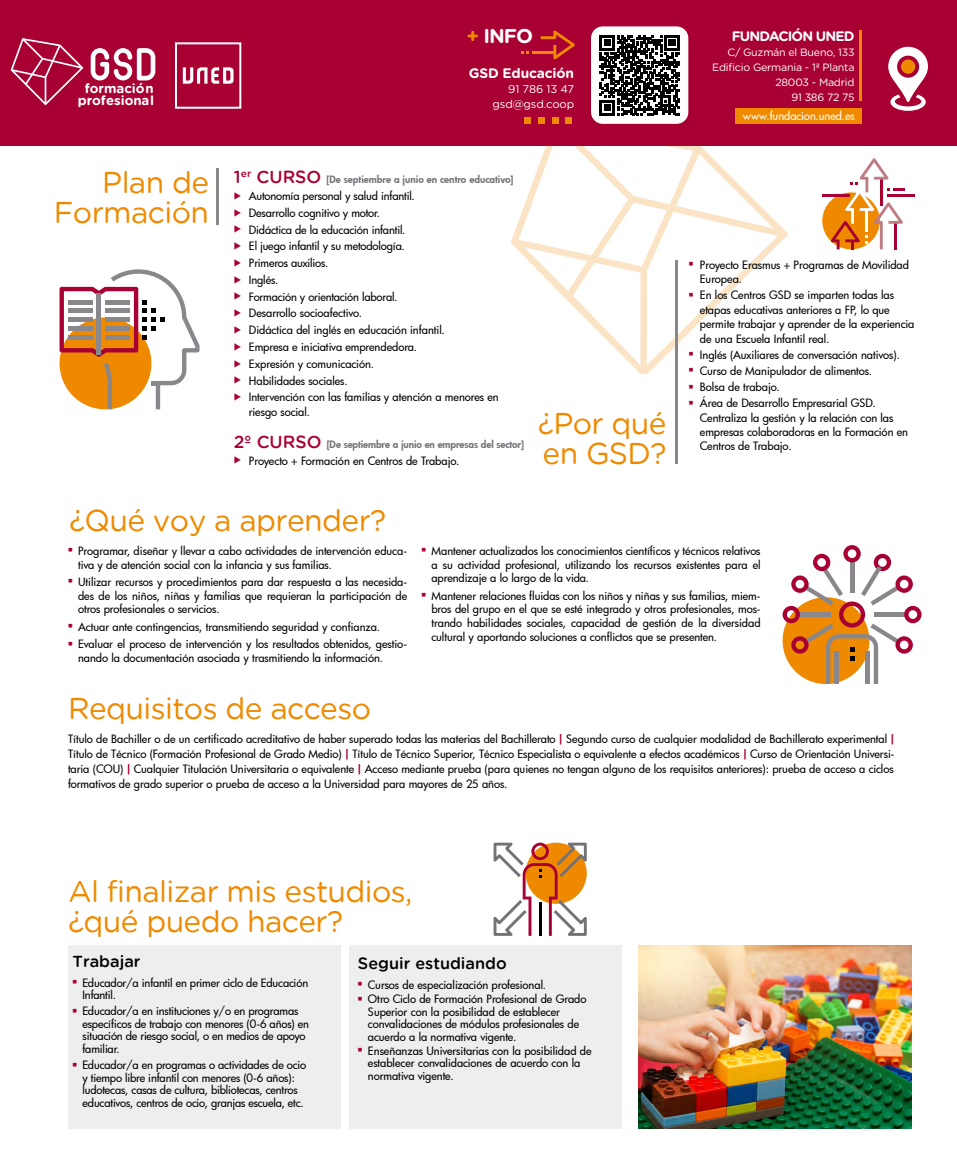
<style>
.page{position:relative;width:957px;height:1159px;background:#fff}
.page>*{position:absolute;margin:0;border:0;box-sizing:border-box;transform-origin:0 0}
.t1{font:30px/30px "Gotham Rounded";letter-spacing:-.02em;color:#ef8a00}
.t2{font:700 20px "Gotham Rounded";color:#fff}
.t3{font:500 16.25px "Gotham Rounded";color:#000}
.t4{font:700 13.75px "Gotham Rounded";letter-spacing:-.06em;color:#fff}
.t5{font:700 13.75px "Gotham Rounded";letter-spacing:-.01em;color:#fff}
.t6{font:700 13.12px/12.4px "Gotham Rounded";color:#fff;text-align:center}
.t7{font:500 11.25px/12.5px "Futura";letter-spacing:-.01em;color:#000}
.t8{font:500 11.25px "Futura";letter-spacing:-.005em;color:#fff}
.t9{font:11.25px/15px "Gotham Rounded";letter-spacing:-.01em;color:#fff;text-align:right}
.t10{font:10.62px/15px "Gotham Rounded";letter-spacing:-.02em;color:#fff;text-align:right}
.t11{font:800 10px "Futura";letter-spacing:-.01em;color:#737277}
.s1{color:#ef8a00}
.s2{font-family:"Gotham Rounded";font-weight:500;font-size:17.5px;color:#a90034}
.s3{color:#a90034}
.s4{font-family:"Gotham Rounded";font-weight:700;color:#a90034}
</style>
<div class="page">
<svg style="left:510px;top:145px;width:278px;height:229px"></svg>
<div style="left:0;top:0;width:957px;height:145px;background:#a90034"></div>
<svg style="left:91px;top:48px;width:64px;height:32px"></svg>
<svg style="left:11px;top:38px;width:72px;height:67px"></svg>
<div style="left:349px;top:945px;width:273px;height:183px;background:#edeef0"></div>
<div style="left:68px;top:945px;width:273px;height:183px;background:#edeef0"></div>
<img style="left:638px;top:945px;width:274px;height:183px">
<svg style="left:60px;top:269px;width:139px;height:140px"></svg>
<hr style="left:216px;top:168px;width:3px;height:56px;background:#89878c">
<hr style="left:675px;top:260px;width:3px;height:204px;background:#89878c">
<svg style="left:493px;top:842px;width:94px;height:94px"></svg>
<svg style="left:782px;top:545px;width:139px;height:139px"></svg>
<svg style="left:888px;top:47px;width:40px;height:64px"></svg>
<div style="left:901px;top:60px;width:14px;height:14px;background:#ef8a00;border-radius:50%"></div>
<hr style="left:859px;top:30px;width:2px;height:70px;background:#ef8a00">
<div style="left:735px;top:109px;width:127px;height:15px;background:#ef8a00"></div>
<div style="left:822px;top:192px;width:58px;height:57px;background:#ef8a00;border-radius:50%"></div>
<hr style="left:887px;top:194px;width:27px;height:3px;background:#a90034">
<hr style="left:822px;top:194px;width:27px;height:3px;background:#a90034">
<svg style="left:831px;top:158px;width:73px;height:91px"></svg>
<div style="left:175px;top:42px;width:66px;height:67px;border:2px solid #fff"></div>
<svg style="left:183px;top:67px;width:50px;height:17px"></svg>
<div style="left:591px;top:26px;width:97px;height:98px;background:#fff;border-radius:12px"></div>
<svg style="left:599px;top:35px;width:80px;height:80px"></svg>
<div style="left:538px;top:117px;width:7px;height:7px;background:#ef8a00"></div>
<div style="left:524px;top:117px;width:7px;height:7px;background:#ef8a00"></div>
<div style="left:565px;top:117px;width:7px;height:7px;background:#ef8a00"></div>
<div style="left:552px;top:117px;width:7px;height:7px;background:#ef8a00"></div>
<hr style="left:532px;top:51px;width:23px;height:3px;background:#ef8a00">
<svg style="left:540px;top:30px;width:35px;height:29px"></svg>
<svg style="left:521px;top:51px;width:8px;height:3px"></svg>
<p class="t6" style="left:78px;top:82px;width:78px">formación profesional</p>
<h1 class="t1" style="left:54px;top:167px;width:157px;text-align:right">Plan de<br>Formación</h1>
<h2 class="t2" style="left:466px;top:22px;width:68px"><span class="s1">+</span> INFO</h2>
<p class="t5" style="left:469px;top:63px;width:107px">GSD Educación</p>
<p class="t9" style="left:492px;top:81px;width:83px">91 786 13 47 gsd@gsd.coop</p>
<p class="t11" style="left:234px;top:173px;width:281px"><span class="s2">1</span><sup>er</sup> <span class="s2">CURSO</span> [De septiembre a junio en centro educativo]</p>
<p class="t7" style="left:234px;top:189px;width:182px"><span class="s3">◆</span> Autonomía personal y salud infantil.</p>
<p class="t7" style="left:234px;top:206px;width:148px"><span class="s3">◆</span> Desarrollo cognitivo y motor.</p>
<p class="t7" style="left:234px;top:223px;width:173px"><span class="s3">◆</span> Didáctica de la educación infantil.</p>
<p class="t7" style="left:234px;top:240px;width:172px"><span class="s3">◆</span> El juego infantil y su metodología.</p>
<p class="t7" style="left:234px;top:256px;width:96px"><span class="s3">◆</span> Primeros auxilios.</p>
<p class="t7" style="left:234px;top:273px;width:46px"><span class="s3">◆</span> Inglés.</p>
<p class="t7" style="left:234px;top:290px;width:165px"><span class="s3">◆</span> Formación y orientación laboral.</p>
<p class="t7" style="left:234px;top:307px;width:130px"><span class="s3">◆</span> Desarrollo socioafectivo.</p>
<p class="t7" style="left:234px;top:324px;width:212px"><span class="s3">◆</span> Didáctica del inglés en educación infantil.</p>
<p class="t7" style="left:234px;top:340px;width:185px"><span class="s3">◆</span> Empresa e iniciativa emprendedora.</p>
<p class="t7" style="left:234px;top:357px;width:142px"><span class="s3">◆</span> Expresión y comunicación.</p>
<p class="t7" style="left:234px;top:374px;width:115px"><span class="s3">◆</span> Habilidades sociales.</p>
<p class="t7" style="left:249px;top:389px;width:251px;line-height:15px;text-indent:-15px"><span class="s3">◆</span> Intervención con las familias y atención a menores en riesgo social.</p>
<p class="t11" style="left:234px;top:437px;width:292px"><span class="s2">2º CURSO</span> [De septiembre a junio en empresas del sector]</p>
<p class="t7" style="left:234px;top:454px;width:227px"><span class="s3">◆</span> Proyecto + Formación en Centros de Trabajo.</p>
<h1 class="t1" style="left:538px;top:408px;width:130px">¿Por qué en GSD?</h1>
<h1 class="t1" style="left:69px;top:505px;width:319px">¿Qué voy a aprender?</h1>
<p class="t4" style="left:732px;top:26px;width:124px">FUNDACIÓN UNED</p>
<p class="t10" style="left:712px;top:44px;width:144px">C/ Guzmán el Bueno, 133<br>Edificio Germania - 1ª Planta<br>28003 - Madrid<br>91 386 72 75</p>
<p class="t8" style="left:742px;top:108px;width:114px">www.fundacion.uned.es</p>
<p class="t7" style="left:700px;top:257px;width:211px;line-height:14.4px;text-indent:-11px"><sup>■</sup> Proyecto Erasmus + Programas de Movilidad<br>Europea.</p>
<p class="t7" style="left:700px;top:288px;width:216px;line-height:14.4px;text-indent:-11px"><sup>■</sup> En los Centros GSD se imparten todas las etapas educativas anteriores a FP, lo que permite trabajar y aprender de la experiencia de una Escuela Infantil real.</p>
<p class="t7" style="left:688px;top:348px;width:213px"><sup>■</sup> Inglés (Auxiliares de conversación nativos).</p>
<p class="t7" style="left:688px;top:364px;width:185px"><sup>■</sup> Curso de Manipulador de alimentos.</p>
<p class="t7" style="left:688px;top:380px;width:93px"><sup>■</sup> Bolsa de trabajo.</p>
<p class="t7" style="left:700px;top:395px;width:210px;line-height:14.4px;text-indent:-11px"><sup>■</sup> Área de Desarrollo Empresarial GSD.<br>Centraliza la gestión y la relación con las empresas colaboradoras en la Formación en Centros de Trabajo.</p>
<p class="t7" style="left:78px;top:544px;width:331px;line-height:13.8px;text-indent:-10px"><sup>■</sup> Programar, diseñar y llevar a cabo actividades de intervención educa&shy;tiva y de atención social con la infancia y sus familias.</p>
<p class="t7" style="left:78px;top:575px;width:331px;line-height:13.8px;text-align:justify;text-indent:-10px"><sup>■</sup> Utilizar recursos y procedimientos para dar respuesta a las necesida&shy;des de los niños, niñas y familias que requieran la participación de otros profesionales o servicios.</p>
<p class="t7" style="left:68px;top:620px;width:313px"><sup>■</sup> Actuar ante contingencias, transmitiendo seguridad y confianza.</p>
<p class="t7" style="left:78px;top:637px;width:331px;line-height:13.8px;text-indent:-10px"><sup>■</sup> Evaluar el proceso de intervención y los resultados obtenidos, gestio&shy;nando la documentación asociada y trasmitiendo la información.</p>
<h1 class="t1" style="left:68px;top:692px;width:304px">Requisitos de acceso</h1>
<p class="t7" style="left:431px;top:544px;width:331px;line-height:13.8px;text-align:justify;text-indent:-10px"><sup>■</sup> Mantener actualizados los conocimientos científicos y técnicos relativos a su actividad profesional, utilizando los recursos existentes para el aprendizaje a lo largo de la vida.</p>
<p class="t7" style="left:431px;top:588px;width:331px;line-height:13.8px;text-align:justify;text-indent:-10px"><sup>■</sup> Mantener relaciones fluidas con los niños y niñas y sus familias, miem&shy;bros del grupo en el que se esté integrado y otros profesionales, mos&shy;trando habilidades sociales, capacidad de gestión de la diversidad cultural y aportando soluciones a conflictos que se presenten.</p>
<p class="t7" style="left:68px;top:731px;width:828px;line-height:15px;text-align:justify">Título de Bachiller o de un certificado acreditativo de haber superado todas las materias del Bachillerato <span class="s4">|</span> Segundo curso de cualquier modalidad de Bachillerato experimental <span class="s4">| </span>Título de Técnico (Formación Profesional de Grado Medio) <span class="s4">|</span> Título de Técnico Superior, Técnico Especialista o equivalente a efectos académicos <span class="s4">|</span> Curso de Orientación Universi&shy;taria (COU) <span class="s4">|</span> Cualquier Titulación Universitaria o equivalente <span class="s4">|</span> Acceso mediante prueba (para quienes no tengan alguno de los requisitos anteriores): prueba de acceso a ciclos formativos de grado superior o prueba de acceso a la Universidad para mayores de 25 años.</p>
<h1 class="t1" style="left:68px;top:876px;width:346px">Al finalizar mis estudios, ¿qué puedo hacer?</h1>
<h3 class="t3" style="left:72px;top:952px;width:70px">Trabajar</h3>
<p class="t7" style="left:82px;top:976px;width:227px;text-indent:-10px"><sup>■</sup> Educador/a infantil en primer ciclo de Educación<br>Infantil.</p>
<p class="t7" style="left:82px;top:1005px;width:228px;text-indent:-10px"><sup>■</sup> Educador/a en instituciones y/o en programas específicos de trabajo con menores (0-6 años) en situación de riesgo social, o en medios de apoyo familiar.</p>
<p class="t7" style="left:82px;top:1058px;width:225px;text-indent:-10px"><sup>■</sup> Educador/a en programas o actividades de ocio y tiempo libre infantil con menores (0-6 años): ludotecas, casas de cultura, bibliotecas, centros educativos, centros de ocio, granjas escuela, etc.</p>
<h3 class="t3" style="left:358px;top:954px;width:150px">Seguir estudiando</h3>
<p class="t7" style="left:358px;top:978px;width:190px"><sup>■</sup> Cursos de especialización profesional.</p>
<p class="t7" style="left:368px;top:992px;width:220px;text-indent:-10px"><sup>■</sup> Otro Ciclo de Formación Profesional de Grado Superior con la posibilidad de establecer convalidaciones de módulos profesionales de acuerdo a la normativa vigente.</p>
<p class="t7" style="left:368px;top:1044px;width:225px;text-indent:-10px"><sup>■</sup> Enseñanzas Universitarias con la posibilidad de establecer convalidaciones de acuerdo con la normativa vigente.</p>
</div>
